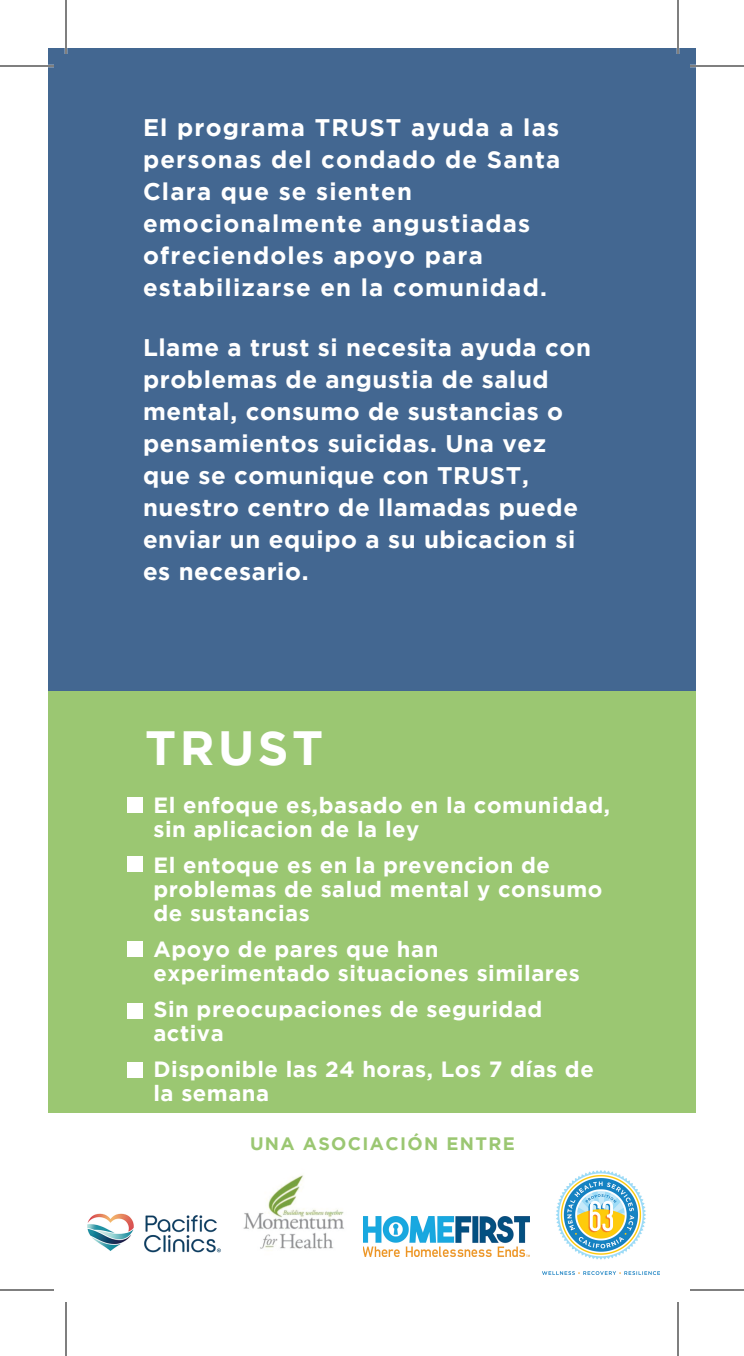
<style>
.page{position:relative;width:744px;height:1356px;background:#fff}
.page>*{position:absolute;margin:0;border:0;box-sizing:border-box;transform-origin:0 0}
.t1{font:700 48px "Gotham";letter-spacing:.075em;color:#fff}
.t2{font:700 24px/32px "Gotham";letter-spacing:.025em;color:#fff}
.t3{font:700 24px/32px "Gotham";letter-spacing:.05em;color:#fff}
.t4{font:700 22px/24px "Gotham";letter-spacing:.025em;color:#fff}
.t5{font:700 18px "Gotham";letter-spacing:.075em;color:#9bc772}
</style>
<div class="page">
<div style="left:48px;top:48px;width:648px;height:644px;background:#436791"></div>
<div style="left:48px;top:692px;width:648px;height:421px;background:#9bc772"></div>
<div style="left:128px;top:797px;width:15px;height:16px;background:#fff"></div>
<div style="left:128px;top:856px;width:15px;height:16px;background:#fff"></div>
<div style="left:128px;top:942px;width:15px;height:15px;background:#fff"></div>
<div style="left:128px;top:1003px;width:15px;height:16px;background:#fff"></div>
<div style="left:128px;top:1062px;width:15px;height:15px;background:#fff"></div>
<img style="left:363px;top:1217px;width:167px;height:39px">
<img style="left:243px;top:1175px;width:101px;height:74px">
<img style="left:87px;top:1213px;width:134px;height:40px">
<img style="left:543px;top:1170px;width:116px;height:105px">
<hr style="left:0;top:65px;width:54px;height:2px;background:#fff">
<hr style="left:690px;top:65px;width:54px;height:2px;background:#fff">
<hr style="left:65px;top:0;width:2px;height:54px;background:#fff">
<hr style="left:677px;top:0;width:2px;height:54px;background:#fff">
<hr style="left:0;top:66px;width:54px;height:1px;background:#000">
<hr style="left:690px;top:66px;width:54px;height:1px;background:#000">
<hr style="left:0;top:1290px;width:54px;height:1px;background:#000">
<hr style="left:690px;top:1290px;width:54px;height:1px;background:#000">
<hr style="left:66px;top:0;width:1px;height:54px;background:#000">
<hr style="left:66px;top:1302px;width:1px;height:54px;background:#000">
<hr style="left:678px;top:0;width:1px;height:54px;background:#000">
<hr style="left:678px;top:1302px;width:1px;height:54px;background:#000">
<p class="t3" style="left:143px;top:111px;width:419px">El programa TRUST ayuda a las personas del condado de Santa<br>Clara que se sienten emocionalmente angustiadas ofreciendoles apoyo para estabilizarse en la comunidad.</p>
<p class="t2" style="left:143px;top:331px;width:449px">Llame a trust si necesita ayuda con problemas de angustia de salud mental, consumo de sustancias o pensamientos suicidas. Una vez que se comunique con TRUST, nuestro centro de llamadas puede enviar un equipo a su ubicacion si es necesario.</p>
<h1 class="t1" style="left:145px;top:721px;width:180px">TRUST</h1>
<p class="t4" style="left:153px;top:792px;width:458px">El enfoque es,basado en la comunidad, sin aplicacion de la ley</p>
<p class="t4" style="left:153px;top:852px;width:451px">El entoque es en la prevencion de problemas de salud mental y consumo de sustancias</p>
<p class="t4" style="left:153px;top:936px;width:428px">Apoyo de pares que han experimentado situaciones similares</p>
<p class="t4" style="left:153px;top:996px;width:391px">Sin preocupaciones de seguridad activa</p>
<p class="t4" style="left:153px;top:1056px;width:442px">Disponible las 24 horas, Los 7 días de la semana</p>
<p class="t5" style="left:250px;top:1134px;width:266px">UNA ASOCIACIÓN ENTRE</p>
</div>
